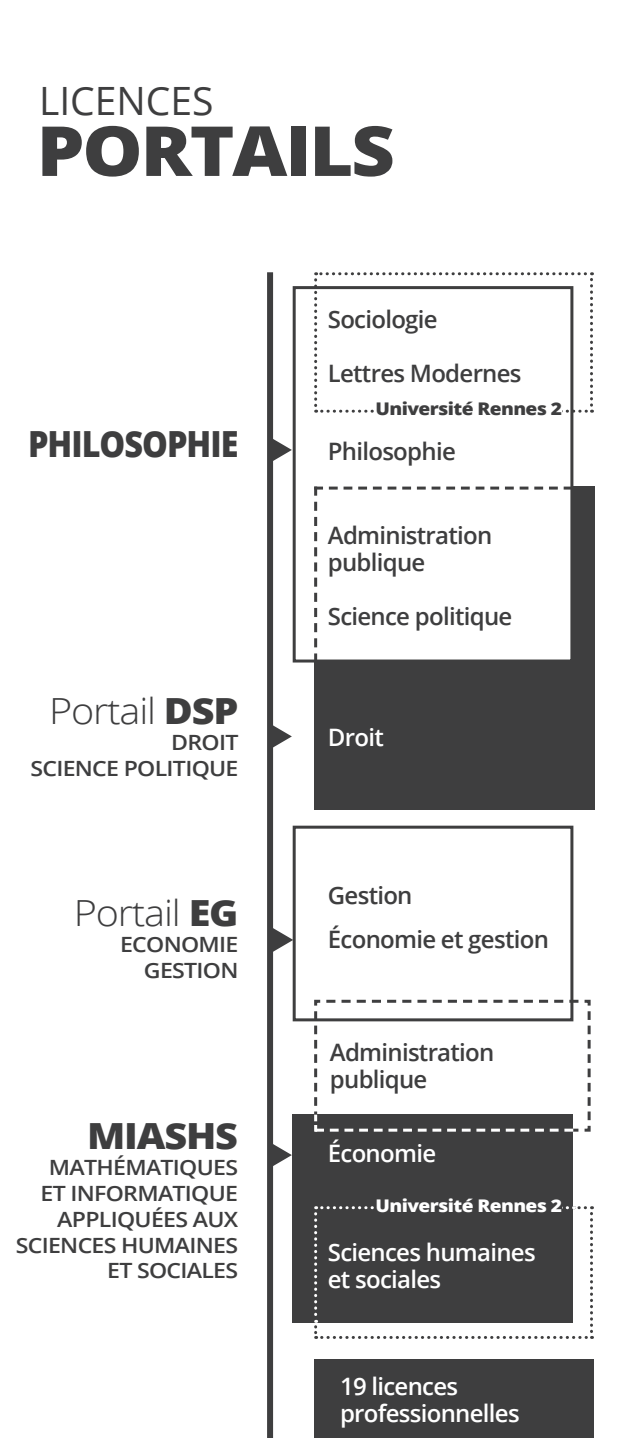
<style>
.page{position:relative;width:638px;height:1438px;background:#fff}
.page>*{position:absolute;margin:0;border:0;box-sizing:border-box;transform-origin:0 0}
.t1{font:800 69px "Open Sans";letter-spacing:-.03em;color:#3e3e3f;scale:1.1 1}
.t2{font:39px "Open Sans";color:#3e3e3f}
.t3{font:300 36px "Open Sans";letter-spacing:-.03em;color:#3e3e3f;scale:1.1 1}
.t4{font:800 36px "Open Sans";letter-spacing:-.03em;color:#3e3e3f;scale:.9 1}
.t5{font:800 36px "Open Sans";letter-spacing:-.03em;color:#3e3e3f;scale:1.1 1}
.t6{font:600 24px/27px "Open Sans";letter-spacing:-.03em;color:#3e3e3f}
.t7{font:600 24px/27px "Open Sans";letter-spacing:-.03em;color:#fff}
.t8{font:600 21px/25.8px "Open Sans";letter-spacing:-.03em;color:#3e3e3f;text-align:right;scale:1.1 1}
.t9{font:800 17.4px "Open Sans";letter-spacing:-.03em;color:#3e3e3f;scale:1.1 1}
.t10{font:800 17.4px "Open Sans";letter-spacing:-.03em;color:#fff;scale:1.1 1}
.s1{font-weight:800}
</style>
<div class="page">
<div style="left:314px;top:486px;width:280px;height:324px;background:#3e3e3f"></div>
<div style="left:293px;top:1114px;width:280px;height:208px;background:#3e3e3f"></div>
<svg style="left:292px;top:825px;width:282px;height:197px"></svg>
<div style="left:293px;top:286px;width:280px;height:376px;background:#fff;border:3px solid #3e3e3f"></div>
<svg style="left:273px;top:723px;width:19px;height:26px"></svg>
<svg style="left:273px;top:927px;width:20px;height:25px"></svg>
<svg style="left:273px;top:1142px;width:19px;height:25px"></svg>
<svg style="left:273px;top:437px;width:19px;height:25px"></svg>
<div style="left:314px;top:1359px;width:280px;height:78px;background:#3e3e3f"></div>
<svg style="left:313px;top:998px;width:278px;height:134px"></svg>
<div style="left:267px;top:272px;width:6px;height:1165px;background:#3e3e3f"></div>
<svg style="left:314px;top:1011px;width:267px;height:120px"></svg>
<svg style="left:314px;top:486px;width:258px;height:176px"></svg>
<svg style="left:314px;top:272px;width:279px;height:140px"></svg>
<div style="left:375px;top:402px;width:187px;height:13px;background:#fff"></div>
<svg style="left:314px;top:1206px;width:279px;height:132px"></svg>
<div style="left:375px;top:1198px;width:187px;height:14px;background:#3e3e3f"></div>
<h2 class="t2" style="left:39px;top:74px;width:176px">LICENCES</h2>
<h1 class="t1" style="left:37px;top:98px;width:327px">PORTAILS</h1>
<p class="t6" style="left:328px;top:306px;width:111px">Sociologie</p>
<p class="t6" style="left:328px;top:360px;width:195px">Lettres Modernes</p>
<h3 class="t4" style="left:28px;top:417px;width:235px">PHILOSOPHIE</h3>
<h3 class="t3" style="left:49px;top:690px;width:151px">Portail <span class="s1">dsp</span></h3>
<p class="t8" style="left:171px;top:729px;width:27px">droit</p>
<p class="t8" style="left:30px;top:755px;width:13px">science</p>
<p class="t8" style="left:124px;top:755px;width:13px">politique</p>
<h3 class="t3" style="left:74px;top:892px;width:151px">Portail <span class="s1">EG</span></h3>
<p class="t8" style="left:120px;top:931px;width:109px">ECONOMIE<br>GESTION</p>
<h3 class="t5" style="left:87px;top:1108px;width:139px">MIASHS</h3>
<p class="t8" style="left:16px;top:1153px;width:204px">MATHÉMATIQUES<br>et INFORMATIQUE<br>APPLIQUÉeS AUX<br>SCIENCES HUMAINES<br>ET SOCIALES</p>
<p class="t9" style="left:375px;top:395px;width:171px">Université Rennes 2</p>
<p class="t6" style="left:328px;top:437px;width:129px">Philosophie</p>
<p class="t6" style="left:328px;top:521px;width:166px">Administration publique</p>
<p class="t6" style="left:328px;top:602px;width:186px">Science politique</p>
<p class="t7" style="left:328px;top:722px;width:57px">Droit</p>
<p class="t6" style="left:328px;top:872px;width:222px;line-height:44.1px">Gestion<br>Économie et gestion</p>
<p class="t6" style="left:330px;top:1038px;width:166px">Administration publique</p>
<p class="t7" style="left:328px;top:1138px;width:110px">Économie</p>
<p class="t10" style="left:375px;top:1192px;width:171px">Université Rennes 2</p>
<p class="t7" style="left:328px;top:1238px;width:209px">Sciences humaines et sociales</p>
<p class="t7" style="left:340px;top:1371px;width:181px">19 licences professionnelles</p>
</div>
